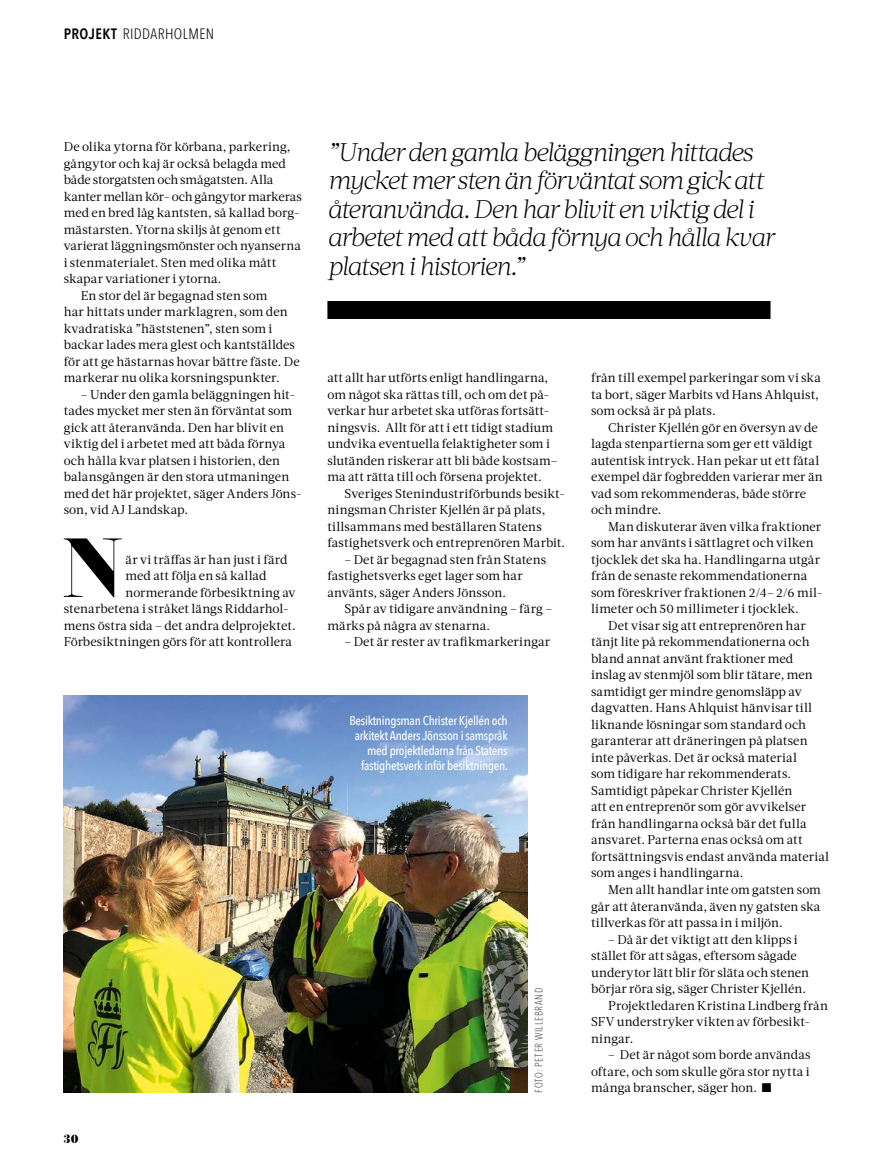
<style>
.page{position:relative;width:893px;height:1170px;background:#fff}
.page>*{position:absolute;margin:0;border:0;box-sizing:border-box;transform-origin:0 0}
.t1{font:900 83.4px "Acta Display";color:#000}
.t2{font:italic 300 25.5px/28.5px "Acta";letter-spacing:-.06em;color:#000}
.t3{font:300 condensed 15px "Avenir Next LT Pro";letter-spacing:.025em;color:#000}
.t4{font:12.75px/16.5px "Acta";letter-spacing:.005em;color:#000}
.t5{font:500 12.75px/15px "Avenir Next Condensed";letter-spacing:-.02em;color:#fff;text-align:right}
.t6{font:900 12.75px "Acta Display";color:#000}
.t7{font:100 condensed 10.5px "Avenir Next LT Pro";letter-spacing:.065em;color:#000}
.s1{font-family:"Avenir Next Condensed";font-weight:600;font-stretch:normal}
</style>
<div class="page">
<img style="left:64px;top:696px;width:463px;height:396px">
<div style="left:327px;top:301px;width:443px;height:18px;background:#000"></div>
<p class="t3" style="left:64px;top:25px;width:152px"><span class="s1">PROJEKT</span> RIDDARHOLMEN</p>
<p class="t4" style="left:64px;top:138px;width:228px">De olika ytorna för körbana, parkering,</p>
<p class="t4" style="left:64px;top:155px;width:224px">gångytor och kaj är också belagda med</p>
<p class="t4" style="left:64px;top:171px;width:211px">både storgatsten och smågatsten. Alla</p>
<p class="t4" style="left:64px;top:188px;width:240px">kanter mellan kör- och gångytor markeras</p>
<p class="t4" style="left:64px;top:204px;width:238px">med en bred låg kantsten, så kallad borg-</p>
<p class="t4" style="left:64px;top:221px;width:218px">mästarsten. Ytorna skiljs åt genom ett</p>
<p class="t4" style="left:64px;top:237px;width:239px">varierat läggningsmönster och nyanserna</p>
<p class="t4" style="left:64px;top:254px;width:214px">i stenmaterialet. Sten med olika mått</p>
<p class="t4" style="left:64px;top:270px;width:159px">skapar variationer i ytorna.</p>
<p class="t4" style="left:81px;top:287px;width:188px">En stor del är begagnad sten som</p>
<p class="t4" style="left:64px;top:303px;width:225px">har hittats under marklagren, som den</p>
<p class="t4" style="left:64px;top:320px;width:210px">kvadratiska ”häststenen”, sten som i</p>
<p class="t4" style="left:64px;top:336px;width:233px">backar lades mera glest och kantställdes</p>
<p class="t4" style="left:64px;top:353px;width:237px">för att ge hästarnas hovar bättre fäste. De</p>
<p class="t4" style="left:64px;top:369px;width:217px">markerar nu olika korsningspunkter.</p>
<p class="t4" style="left:64px;top:386px;width:240px;text-indent:17px">– Under den gamla beläggningen hit&shy;tades mycket mer sten än förväntat som gick att återanvända. Den har blivit en viktig del i arbetet med att båda förnya och hålla kvar platsen i historien, den balansgången är den stora utmaningen med det här projektet, säger Anders Jöns&shy;son, vid AJ Landskap.</p>
<h1 class="t1" style="left:63px;top:517px;width:61px">N</h1>
<p class="t4" style="left:126px;top:551px;width:164px">är vi träffas är han just i färd</p>
<p class="t4" style="left:126px;top:567px;width:143px">med att följa en så kallad</p>
<p class="t4" style="left:126px;top:584px;width:172px">normerande förbesiktning av</p>
<p class="t4" style="left:64px;top:600px;width:226px">stenarbetena i stråket längs Riddarhol-</p>
<p class="t4" style="left:64px;top:617px;width:233px">mens östra sida – det andra delprojektet.</p>
<p class="t4" style="left:64px;top:633px;width:230px">Förbesiktningen görs för att kontrollera</p>
<p class="t6" style="left:64px;top:1130px;width:16px">30</p>
<h2 class="t2" style="left:327px;top:138px;width:448px">”Under den gamla beläggningen hittades mycket mer sten än förväntat som gick att återanvända. Den har blivit en viktig del i arbetet med att båda förnya och hålla kvar platsen i historien.”</h2>
<p class="t4" style="left:327px;top:369px;width:232px">att allt har utförts enligt handlingarna, om något ska rättas till, och om det på-- verkar hur arbetet ska utföras fortsätt&shy;ningsvis. Allt för att i ett tidigt stadium undvika eventuella felaktigheter som i slutänden riskerar att bli både kostsam– ma att rätta till och försena projektet.</p>
<p class="t4" style="left:327px;top:485px;width:239px;text-indent:17px">Sveriges Stenindustriförbunds besikt&shy;ningsman Christer Kjellén är på plats, tillsammans med beställaren Statens fastighetsverk och entreprenören Marbit.</p>
<p class="t4" style="left:327px;top:551px;width:220px;text-indent:17px">– Det är begagnad sten från Statens fastighetsverks eget lager som har använts, säger Anders Jönsson.</p>
<p class="t4" style="left:327px;top:600px;width:226px;text-indent:17px">Spår av tidigare användning – färg – märks på några av stenarna.</p>
<p class="t4" style="left:344px;top:633px;width:207px">– Det är rester av trafikmarkeringar</p>
<p class="t5" style="left:349px;top:713px;width:160px">Besiktningsman Christer Kjellén och arkitekt Anders Jönsson i samspråk med projektledarna från Statens fastighetsverk inför besiktningen.</p>
<p class="t7" style="left:533px;top:1092px;width:107px;rotate:-90deg">FOTO: PETER WILLEBRAND</p>
<p class="t4" style="left:591px;top:369px;width:231px">från till exempel parkeringar som vi ska ta bort, säger Marbits vd Hans Ahlquist, som också är på plats.</p>
<p class="t4" style="left:591px;top:419px;width:233px;text-indent:17px">Christer Kjellén gör en översyn av de lagda stenpartierna som ger ett väldigt autentisk intryck. Han pekar ut ett fåtal exempel där fogbredden varierar mer än vad som rekommenderas, både större och mindre.</p>
<p class="t4" style="left:591px;top:518px;width:233px;text-indent:17px">Man diskuterar även vilka fraktioner som har använts i sättlagret och vilken tjocklek det ska ha. Handlingarna utgår från de senaste rekommendationerna som föreskriver fraktionen 2/4– 2/6 mil&shy;limeter och 50 millimeter i tjocklek.</p>
<p class="t4" style="left:591px;top:617px;width:240px;text-indent:17px">Det visar sig att entreprenören har tänjt lite på rekommendationerna och bland annat använt fraktioner med inslag av stenmjöl som blir tätare, men samtidigt ger mindre genomsläpp av dagvatten. Hans Ahlquist hänvisar till liknande lösningar som standard och garanterar att dräneringen på platsen inte påverkas. Det är också material<br>som tidigare har rekommenderats.<br>Samtidigt påpekar Christer Kjellén<br>att en entreprenör som gör avvikelser från handlingarna också bär det fulla ansvaret. Parterna enas också om att fortsättningsvis endast använda material som anges i handlingarna.</p>
<p class="t4" style="left:591px;top:881px;width:231px;text-align:justify;text-indent:17px">Men allt handlar inte om gatsten som går att återanvända, även ny gatsten ska tillverkas för att passa in i miljön.</p>
<p class="t4" style="left:608px;top:930px;width:191px">– Då är det viktigt att den klipps i</p>
<p class="t4" style="left:591px;top:947px;width:207px">stället för att sågas, eftersom sågade</p>
<p class="t4" style="left:591px;top:963px;width:219px">underytor lätt blir för släta och stenen</p>
<p class="t4" style="left:591px;top:980px;width:216px">börjar röra sig, säger Christer Kjellén.</p>
<p class="t4" style="left:608px;top:996px;width:221px">Projektledaren Kristina Lindberg från</p>
<p class="t4" style="left:591px;top:1013px;width:221px">SFV understryker vikten av förbesikt-</p>
<p class="t4" style="left:591px;top:1029px;width:44px">ningar.</p>
<p class="t4" style="left:591px;top:1046px;width:221px;text-align:justify;text-indent:17px">– Det är något som borde användas oftare, och som skulle göra stor nytta i många branscher, säger hon. ■</p>
</div>
